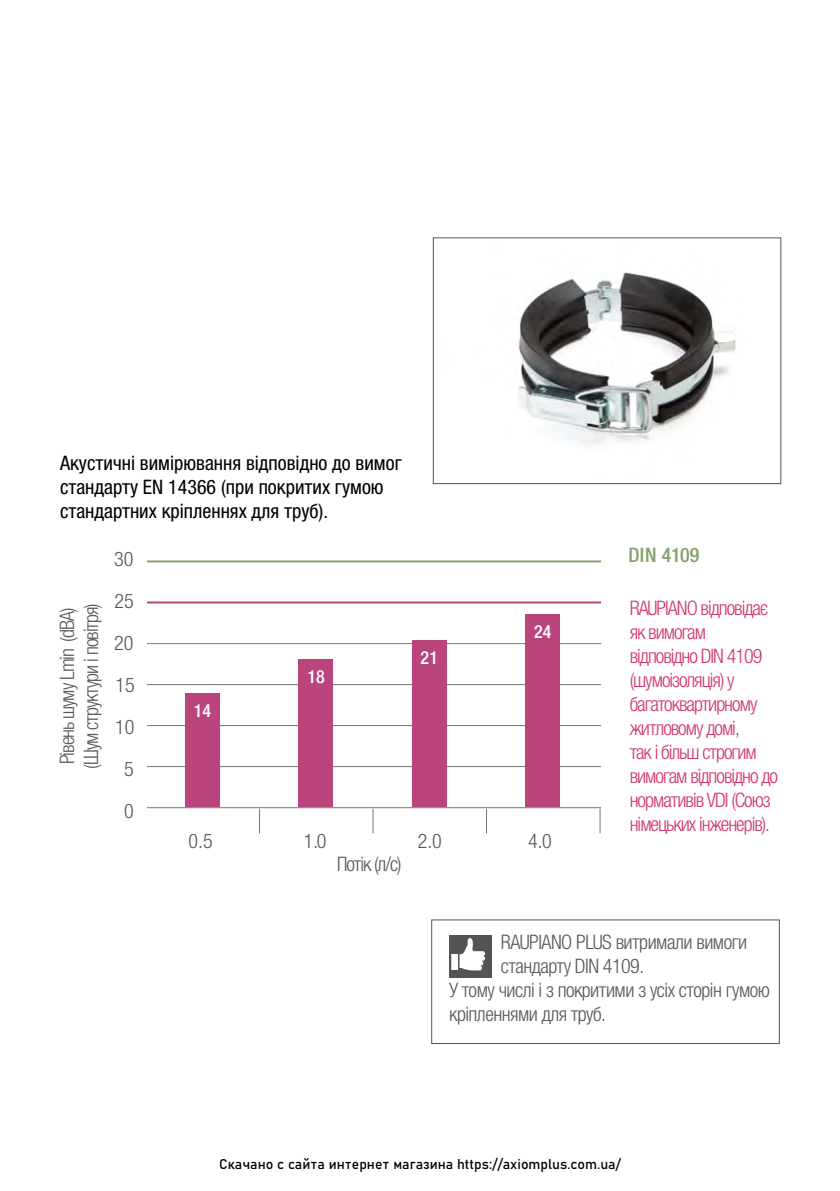
<style>
.page{position:relative;width:840px;height:1191px;background:#fff}
.page>*{position:absolute;margin:0;border:0;box-sizing:border-box;transform-origin:0 0}
.t1{font:300 condensed 20px/24px "Helvetica Neue LTW1 G";letter-spacing:-.05em;color:#d1356f}
.t2{font:300 condensed 20px "Helvetica Neue LTW1 G";letter-spacing:-.025em;color:#575756}
.t3{font:condensed 20px/24px "Helvetica Neue LTW1 G";color:#000}
.t4{font:300 condensed 20px/24px "Helvetica Neue LTW1 G";letter-spacing:-.05em;color:#575756}
.t5{font:300 condensed 20px/42px "Helvetica Neue LTW1 G";color:#545454;text-align:center}
.t6{font:500 condensed 20px "Helvetica Neue LTW1 G";color:#87a16e}
.t7{font:500 condensed 18px "Helvetica Neue LTW1 G";color:#fff}
.t8{font:14px "Bahnschrift";color:#000}
</style>
<div class="page">
<hr style="left:147px;top:807px;width:453px;height:1px;background:#757575">
<hr style="left:147px;top:766px;width:453px;height:1px;background:#757575">
<hr style="left:147px;top:725px;width:453px;height:1px;background:#757575">
<hr style="left:147px;top:684px;width:453px;height:1px;background:#757575">
<hr style="left:147px;top:643px;width:453px;height:1px;background:#757575">
<hr style="left:147px;top:601px;width:453px;height:2px;background:#ba457d">
<hr style="left:147px;top:560px;width:453px;height:2px;background:#87a16e">
<div style="left:185px;top:693px;width:34px;height:113px;background:#ba457d"></div>
<div style="left:298px;top:659px;width:35px;height:147px;background:#ba457d"></div>
<div style="left:412px;top:640px;width:34px;height:166px;background:#ba457d"></div>
<div style="left:525px;top:614px;width:34px;height:192px;background:#ba457d"></div>
<svg style="left:259px;top:808px;width:1px;height:25px"></svg>
<svg style="left:372px;top:808px;width:1px;height:25px"></svg>
<svg style="left:486px;top:808px;width:1px;height:25px"></svg>
<svg style="left:599px;top:808px;width:1px;height:25px"></svg>
<svg style="left:449px;top:935px;width:42px;height:42px"></svg>
<div style="left:431px;top:919px;width:348px;height:125px;border:1px solid #545454"></div>
<div style="left:433px;top:238px;width:347px;height:246px;border:1px solid #545454"></div>
<img style="left:518px;top:245px;width:261px;height:231px">
<p class="t3" style="left:60px;top:451px;width:343px">Акустичні вимірювання відповідно до вимог стандарту EN 14366 (при покритих гумою стандартних кріпленнях для труб).</p>
<p class="t6" style="left:628px;top:543px;width:72px">DIN 4109</p>
<p class="t5" style="left:114px;top:538px;width:22px">30<br>25<br>20<br>15<br>10<br>5<br>0</p>
<p class="t4" style="left:55px;top:768px;width:167px;rotate:-90deg">Рівень шуму Lmin (dBA) (Шум структури і повітря)</p>
<p class="t1" style="left:629px;top:595px;width:150px">RAUPIANO відповідає як вимогам відповідно DIN 4109 (шумоізоляція) у багатоквартирному житловому домі,<br>так і більш строгим вимогам відповідно до нормативів VDI (Союз німецьких інженерів).</p>
<p class="t7" style="left:534px;top:621px;width:19px">24</p>
<p class="t7" style="left:420px;top:647px;width:19px">21</p>
<p class="t7" style="left:307px;top:666px;width:19px">18</p>
<p class="t7" style="left:194px;top:700px;width:19px">14</p>
<p class="t5" style="left:188px;top:820px;width:25px">0.5</p>
<p class="t5" style="left:303px;top:820px;width:24px">1.0</p>
<p class="t5" style="left:417px;top:820px;width:25px">2.0</p>
<p class="t5" style="left:528px;top:820px;width:25px">4.0</p>
<p class="t2" style="left:337px;top:852px;width:66px">Потік (л/с)</p>
<p class="t2" style="left:500px;top:930px;width:248px">RAUPIANO PLUS витримали вимоги</p>
<p class="t2" style="left:500px;top:954px;width:145px">стандарту DIN 4109.</p>
<p class="t2" style="left:449px;top:978px;width:322px">У тому числі і з покритими з усіх сторін гумою</p>
<p class="t2" style="left:449px;top:1002px;width:158px">кріпленнями для труб.</p>
<p class="t8" style="left:219px;top:1155px;width:403px">Скачано с сайта интернет магазина https://axiomplus.com.ua/</p>
</div>
